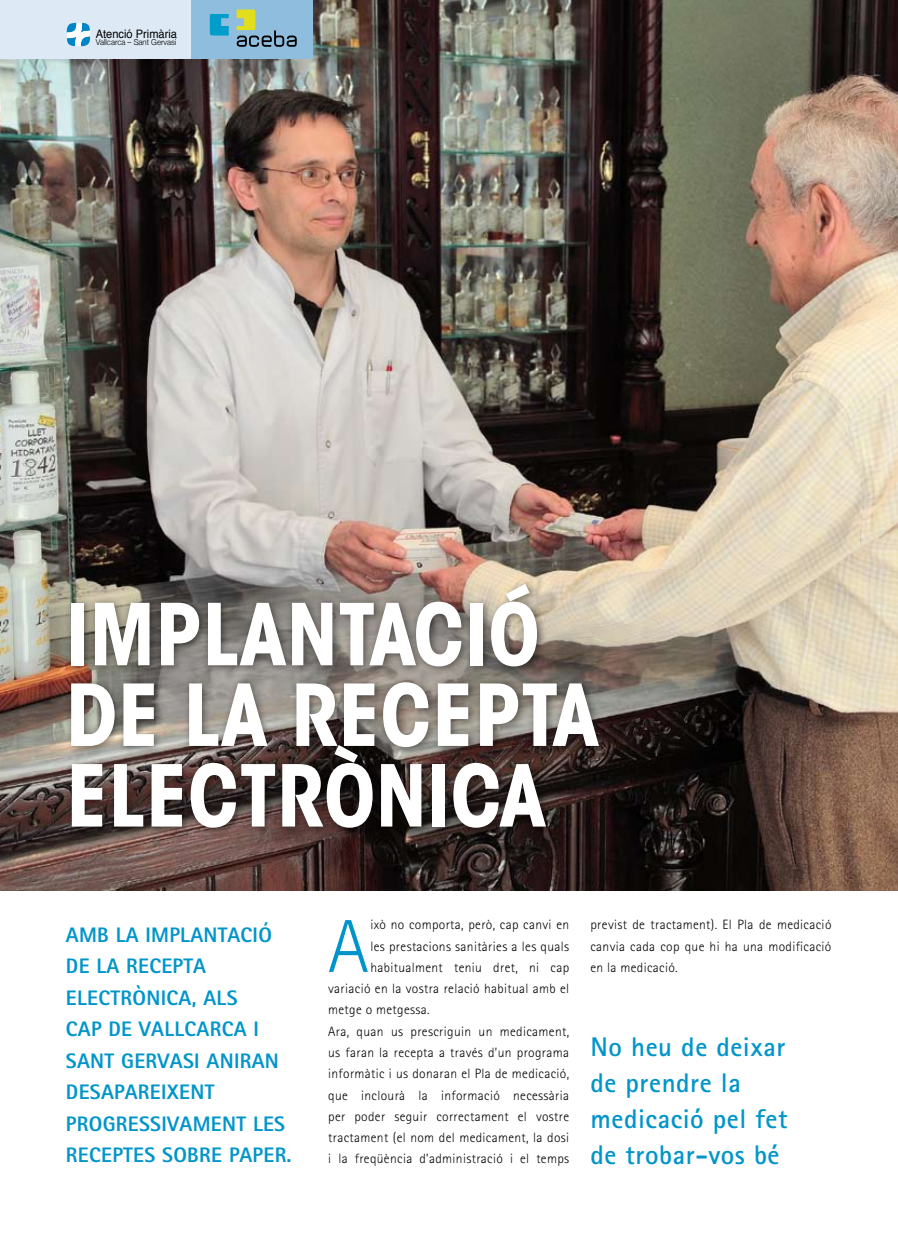
<style>
.page{position:relative;width:898px;height:1259px;background:#fff}
.page>*{position:absolute;margin:0;border:0;box-sizing:border-box;transform-origin:0 0}
.t1{font:700 condensed 84.45px/80.6px "ITC Avant Garde Std";color:#fff}
.t2{font:300 75.15px "Rotis Sans Serif";color:#0095ca}
.t3{font:700 27px/36px "Rotis Sans Serif";letter-spacing:.02em;color:#0095ca}
.t4{font:800 21px/31.5px "Rotis Sans Serif";letter-spacing:.015em;color:#0095ca}
.t5{font:300 13.5px/21.3px "Rotis Sans Serif";letter-spacing:.025em;color:#000;text-align:justify}
.t6{font:11.7px "Helvetica";color:#000;scale:.95 1}
.t7{font:300 8.25px "Helvetica Neue";color:#000;scale:.95 1}
</style>
<div class="page">
<img style="left:0;top:0;width:898px;height:891px">
<div style="left:65px;top:577px;width:679px;height:402px;background:#000;opacity:.5"></div>
<div style="left:0;top:0;width:195px;height:59px;background:#dde9f4"></div>
<svg style="left:67px;top:23px;width:23px;height:23px"></svg>
<div style="left:191px;top:0;width:122px;height:59px;background:#8ebdde"></div>
<svg style="left:210px;top:14px;width:19px;height:22px"></svg>
<svg style="left:237px;top:9px;width:60px;height:38px"></svg>
<p class="t6" style="left:96px;top:24px;width:87px">Atenció Primària</p>
<p class="t7" style="left:96px;top:37px;width:86px">Vallcarca – Sant Gervasi</p>
<h1 class="t1" style="left:66px;top:593px;width:535px">IMPLANTACIÓ<br>DE LA RECEPTA<br>ELECTRÒNICA</h1>
<h3 class="t4" style="left:66px;top:919px;width:214px">AMB LA IMPLANTACIÓ<br>DE LA RECEPTA<br>ELECTRÒNICA, ALS<br>CAP DE VALLCARCA I<br>SANT GERVASI ANIRAN<br>DESAPAREIXENT<br>PROGRESSIVAM</h3>
<h3 class="t4" style="left:66px;top:1108px;width:227px;text-indent:145px">ENT LES<br>RECEPTES SOBRE PAPER.</h3>
<h2 class="t2" style="left:328px;top:903px;width:42px">A</h2>
<p class="t5" style="left:370px;top:914px;width:200px">ixò no comporta, però, cap canvi en</p>
<p class="t5" style="left:370px;top:935px;width:200px">les prestacions sanitàries a les quals</p>
<p class="t5" style="left:370px;top:957px;width:200px">habitualment teniu dret, ni cap</p>
<p class="t5" style="left:328px;top:978px;width:242px">variació en la vostra relació habitual amb el</p>
<p class="t5" style="left:328px;top:999px;width:103px">metge o metgessa.</p>
<p class="t5" style="left:328px;top:1020px;width:242px">Ara, quan us prescriguin un medicament,</p>
<p class="t5" style="left:328px;top:1042px;width:242px">us faran la recepta a través d’un programa</p>
<p class="t5" style="left:328px;top:1063px;width:242px">informàtic i us donaran el Pla de medicació,</p>
<p class="t5" style="left:328px;top:1084px;width:242px">que inclourà la informació necessària</p>
<p class="t5" style="left:328px;top:1105px;width:242px">per poder seguir correctament el vostre</p>
<p class="t5" style="left:328px;top:1127px;width:242px">tractament (el nom del medicament, la dosi</p>
<p class="t5" style="left:328px;top:1148px;width:242px">i la freqüència d’administració i el temps</p>
<p class="t5" style="left:590px;top:914px;width:242px">previst de tractament). El Pla de medicació canvia cada cop que hi ha una modificació en la medicació.</p>
<h3 class="t3" style="left:590px;top:1028px;width:199px">No heu de deixar de prendre la medicació pel fet de trobar-vos bé</h3>
</div>
